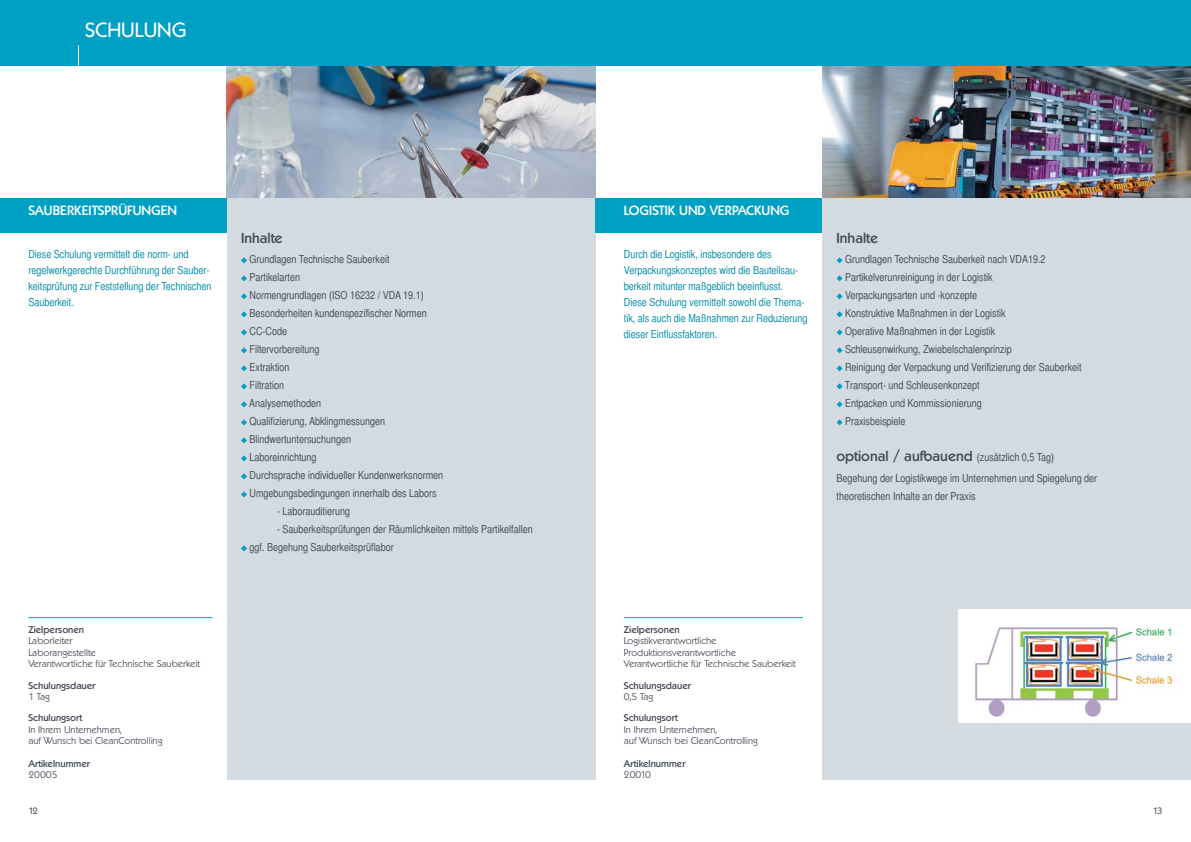
<style>
.page{position:relative;width:1191px;height:842px;background:#fff}
.page>*{position:absolute;margin:0;border:0;box-sizing:border-box;transform-origin:0 0}
.t1{font:20px "Koblenz";color:#fff}
.t2{font:500 14px "Koblenz";color:#424955}
.t3{font:500 13px "Koblenz";color:#fff}
.t4{font:11px/18px "Sans Cond";color:#424955}
.t5{font:11px/16px "Sans Cond";color:#0089a7}
.t6{font:300 9.5px/11.4px "Koblenz";color:#424955}
.t7{font:500 9.5px "Koblenz";color:#424955}
.t8{font:9px "Koblenz";color:#424955}
.s1{font-family:"Sans Cond";font-weight:400;font-size:11px}
</style>
<div class="page">
<img style="left:822px;top:65px;width:369px;height:133px">
<img style="left:227px;top:65px;width:368px;height:133px">
<div style="left:595px;top:0;width:596px;height:65px;background:#00a0c5"></div>
<div style="left:0;top:0;width:595px;height:65px;background:#00a0c5"></div>
<div style="left:227px;top:198px;width:368px;height:582px;background:#d3dbe0"></div>
<div style="left:822px;top:198px;width:369px;height:582px;background:#d3dbe0"></div>
<div style="left:0;top:198px;width:227px;height:34px;background:#00a0c5"></div>
<div style="left:595px;top:198px;width:227px;height:34px;background:#00a0c5"></div>
<svg style="left:241px;top:545px;width:6px;height:6px"></svg>
<svg style="left:241px;top:491px;width:6px;height:6px"></svg>
<svg style="left:241px;top:473px;width:6px;height:6px"></svg>
<svg style="left:241px;top:455px;width:6px;height:6px"></svg>
<svg style="left:241px;top:437px;width:6px;height:6px"></svg>
<svg style="left:241px;top:419px;width:6px;height:6px"></svg>
<svg style="left:241px;top:401px;width:6px;height:6px"></svg>
<svg style="left:241px;top:383px;width:6px;height:6px"></svg>
<svg style="left:241px;top:365px;width:6px;height:6px"></svg>
<svg style="left:241px;top:347px;width:6px;height:6px"></svg>
<svg style="left:241px;top:329px;width:6px;height:6px"></svg>
<svg style="left:241px;top:311px;width:6px;height:6px"></svg>
<svg style="left:241px;top:293px;width:6px;height:6px"></svg>
<svg style="left:241px;top:275px;width:6px;height:6px"></svg>
<svg style="left:241px;top:257px;width:6px;height:6px"></svg>
<svg style="left:836px;top:419px;width:6px;height:6px"></svg>
<svg style="left:836px;top:401px;width:6px;height:6px"></svg>
<svg style="left:836px;top:383px;width:6px;height:6px"></svg>
<svg style="left:836px;top:365px;width:6px;height:6px"></svg>
<svg style="left:836px;top:347px;width:6px;height:6px"></svg>
<svg style="left:836px;top:329px;width:6px;height:6px"></svg>
<svg style="left:836px;top:311px;width:6px;height:6px"></svg>
<svg style="left:836px;top:293px;width:6px;height:6px"></svg>
<svg style="left:836px;top:275px;width:6px;height:6px"></svg>
<svg style="left:836px;top:257px;width:6px;height:6px"></svg>
<hr style="left:28px;top:617px;width:185px;height:1px;background:#00a0c5">
<hr style="left:624px;top:617px;width:179px;height:1px;background:#00a0c5">
<div style="left:958px;top:609px;width:233px;height:114px;background:#fff"></div>
<img style="left:975px;top:627px;width:199px;height:90px">
<hr style="left:78px;top:45px;width:1px;height:46px;background:#fff">
<h1 class="t1" style="left:85px;top:23px;width:103px">SCHULUNG</h1>
<p class="t3" style="left:28px;top:205px;width:150px">SAUBERKEITSPRÜFUNGEN</p>
<p class="t3" style="left:624px;top:205px;width:167px">LOGISTIK UND VERPACKUNG</p>
<p class="t5" style="left:28px;top:247px;width:184px">Diese Schulung vermittelt die norm- und regelwerkgerechte Durchführung der Sauber&shy;keitsprüfung zur Feststellung der Technischen Sauberkeit.</p>
<p class="t7" style="left:28px;top:626px;width:57px">Zielpersonen</p>
<p class="t6" style="left:28px;top:636px;width:173px">Laborleiter<br>Laborangestellte<br>Verantwortliche für Technische Sauberkeit</p>
<p class="t7" style="left:28px;top:682px;width:69px">Schulungsdauer</p>
<p class="t6" style="left:28px;top:692px;width:23px">1 Tag</p>
<p class="t7" style="left:28px;top:714px;width:55px">Schulungsort</p>
<p class="t6" style="left:28px;top:725px;width:136px">In Ihrem Unternehmen,<br>auf Wunsch bei CleanControlling</p>
<p class="t7" style="left:28px;top:760px;width:63px">Artikelnummer</p>
<p class="t6" style="left:28px;top:770px;width:31px">20005</p>
<p class="t2" style="left:241px;top:232px;width:43px">Inhalte</p>
<p class="t4" style="left:249px;top:252px;width:196px">Grundlagen Technische Sauberkeit<br>Partikelarten<br>Normengrundlagen (ISO 16232 / VDA 19.1)<br>Besonderheiten kundenspezifischer Normen<br>CC-Code<br>Filtervorbereitung<br>Extraktion<br>Filtration<br>Analysemethoden<br>Qualifizierung, Abklingmessungen<br>Blindwertuntersuchungen<br>Laboreinrichtung<br>Durchsprache individueller Kundenwerksnormen<br>Umgebungsbedingungen innerhalb des Labors</p>
<p class="t4" style="left:277px;top:504px;width:75px">- Laborauditierung</p>
<p class="t4" style="left:249px;top:522px;width:285px;text-indent:27px">- Sauberkeitsprüfungen der Räumlichkeiten mittels Partikelfallen ggf. Begehung Sauberkeitsprüflabor</p>
<p class="t5" style="left:624px;top:247px;width:185px">Durch die Logistik, insbesondere des Verpackungskonzeptes wird die Bauteilsau&shy;berkeit mitunter maßgeblich beeinflusst.<br>Diese Schulung vermittelt sowohl die Thema&shy;tik, als auch die Maßnahmen zur Reduzierung dieser Einflussfaktoren.</p>
<p class="t7" style="left:624px;top:626px;width:57px">Zielpersonen</p>
<p class="t6" style="left:624px;top:636px;width:173px">Logistikverantwortliche<br>Produktionsverantwortliche<br>Verantwortliche für Technische Sauberkeit</p>
<p class="t7" style="left:624px;top:682px;width:69px">Schulungsdauer</p>
<p class="t6" style="left:624px;top:692px;width:31px">0,5 Tag</p>
<p class="t7" style="left:624px;top:714px;width:55px">Schulungsort</p>
<p class="t6" style="left:624px;top:725px;width:136px">In Ihrem Unternehmen,<br>auf Wunsch bei CleanControlling</p>
<p class="t7" style="left:624px;top:760px;width:63px">Artikelnummer</p>
<p class="t6" style="left:624px;top:770px;width:29px">20010</p>
<p class="t2" style="left:836px;top:232px;width:43px">Inhalte</p>
<p class="t4" style="left:845px;top:252px;width:238px">Grundlagen Technische Sauberkeit nach VDA19.2<br>Partikelverunreinigung in der Logistik<br>Verpackungsarten und -konzepte<br>Konstruktive Maßnahmen in der Logistik<br>Operative Maßnahmen in der Logistik<br>Schleusenwirkung, Zwiebelschalenprinzip<br>Reinigung der Verpackung und Verifizierung der Sauberkeit Transport- und Schleusenkonzept<br>Entpacken und Kommissionierung<br>Praxisbeispiele</p>
<p class="t2" style="left:836px;top:451px;width:219px">optional / aufbauend <span class="s1">(zusätzlich 0,5 Tag)</span></p>
<p class="t4" style="left:836px;top:470px;width:262px">Begehung der Logistikwege im Unternehmen und Spiegelung der theoretischen Inhalte an der Praxis</p>
<p class="t8" style="left:28px;top:808px;width:11px">12</p>
<p class="t8" style="left:1153px;top:808px;width:11px">13</p>
</div>
